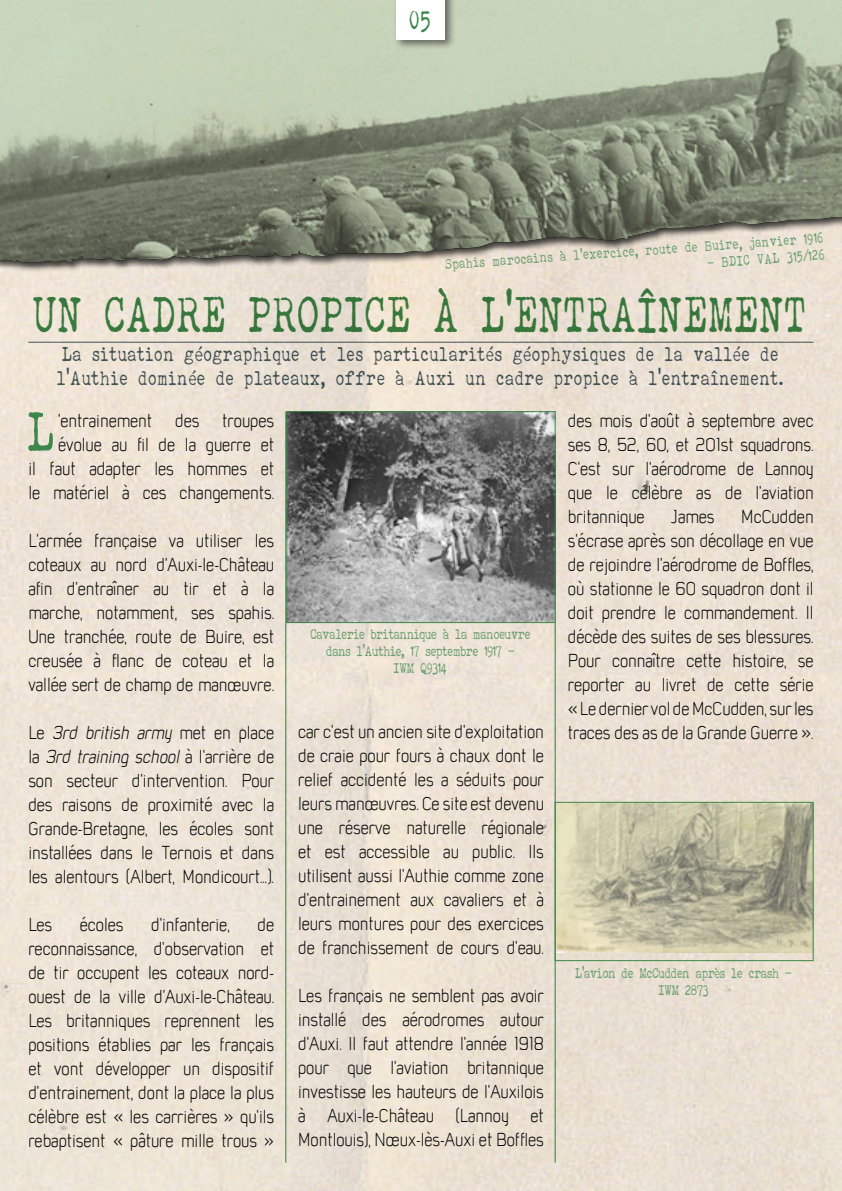
<style>
.page{position:relative;width:842px;height:1191px;background:#fff}
.page>*{position:absolute;margin:0;border:0;box-sizing:border-box;transform-origin:0 0}
.t1{font:54.4px "ELEGANTTYPEWRITER";color:#3c8749}
.t2{font:50px "ELEGANTTYPEWRITER";letter-spacing:-.025em;color:#3c8749;scale:.94 1}
.t3{font:26px "ELEGANTTYPEWRITER";color:#3c8749}
.t4{font:300 20px/24px "Mister Giacco";color:#000;text-align:justify}
.t5{font:20px/24px "ELEGANTTYPEWRITER";color:#465b65}
.t6{font:14px/16.8px "ELEGANTTYPEWRITER";letter-spacing:-.05em;color:#689e6e;text-align:center}
.s1{font-style:italic}
</style>
<div class="page">
<svg style="left:0;top:0;width:842px;height:195px;background:#a7b19b"></svg>
<div style="left:0;top:195px;width:842px;height:996px;background:#000;opacity:.75"></div>
<hr style="left:28px;top:342px;width:786px;height:1px;background:#465b65">
<div style="left:393px;top:0;width:63px;height:50px;background:#000;opacity:.5"></div>
<div style="left:396px;top:0;width:49px;height:40px;background:#fff"></div>
<hr style="left:285px;top:411px;width:1px;height:751px;background:#3c8749">
<hr style="left:555px;top:411px;width:1px;height:751px;background:#3c8749">
<img style="left:288px;top:413px;width:266px;height:208px">
<div style="left:286px;top:411px;width:270px;height:212px;border:1px solid #3c8749"></div>
<img style="left:557px;top:804px;width:255px;height:148px">
<div style="left:555px;top:802px;width:259px;height:159px;border:1px solid #3c8749"></div>
<h3 class="t3" style="left:410px;top:6px;width:24px">05</h3>
<p class="t6" style="left:445px;top:256px;width:381px;rotate:-4deg">Spahis marocains à l’exercice, route de Buire, janvier 1916</p>
<p class="t6" style="left:707px;top:254px;width:119px;rotate:-4deg">- BDIC VAL 315/126</p>
<h2 class="t2" style="left:33px;top:288px;width:822px">Un cadre propice à l’entraînemenT</h2>
<p class="t5" style="left:57px;top:343px;width:729px">La situation géographique et les particularités géophysiques de la vallée de l’Authie dominée de plateaux, offre à Auxi un cadre propice à l’entraînement.</p>
<h1 class="t1" style="left:28px;top:402px;width:31px">L</h1>
<p class="t4" style="left:28px;top:408px;width:247px;text-align:right">’entrainement des troupes évolue au fil de la guerre et<br>il faut adapter les hommes et le matériel à ces changements.</p>
<p class="t4" style="left:28px;top:528px;width:247px">L’armée française va utiliser les coteaux au nord d’Auxi-le-Château afin d’entraîner au tir et à la marche, notamment, ses spahis.<br>Une tranchée, route de Buire, est creusée à flanc de coteau et la vallée sert de champ de manœuvre.</p>
<p class="t4" style="left:28px;top:720px;width:247px">L e <span class="s1">3rd british army</span> m e t e n p l a c e l a <span class="s1">3rd training school</span> à l ’ a rr i è re d e son secteur d’intervention. Pour des raisons de proximité avec la Grande-Bretagne, les écoles sont installées dans le Ternois et dans les alentours (Albert, Mondicourt...).</p>
<p class="t4" style="left:28px;top:912px;width:25px">Les</p>
<p class="t4" style="left:80px;top:912px;width:45px">écoles</p>
<p class="t4" style="left:151px;top:912px;width:80px">d’infanterie,</p>
<p class="t4" style="left:28px;top:912px;width:247px;text-indent:229px">de reconnaissance, d’observation et de tir occupent les coteaux nord&shy;ouest de la ville d’Auxi-le-Château.<br>Les britanniques reprennent les positions établies par les français et vont développer un dispositif d’entrainement, dont la place la plus célèbre est « les carrières » qu’ils rebaptisent « pâture mille trous »</p>
<p class="t6" style="left:311px;top:626px;width:222px">Cavalerie britannique à la manoeuvre dans l’Authie, 17 septembre 1917 -<br>IWM Q9314</p>
<p class="t4" style="left:298px;top:719px;width:247px">car c’est un ancien site d’exploitation de craie pour fours à chaux dont le relief accidenté les a séduits pour leurs manœuvres. Ce site est devenu une réserve naturelle régionale et est accessible au public. Ils utilisent aussi l’Authie comme zone d’entrainement aux cavaliers et à leurs montures pour des exercices de franchissement de cours d’eau.</p>
<p class="t4" style="left:298px;top:983px;width:247px">Les français ne semblent pas avoir installé des aérodromes autour d’Auxi. Il faut attendre l’année 1918 pour que l’aviation britannique investisse les hauteurs de l’Auxilois à Auxi-le-Château (Lannoy et Montlouis), Nœux-lès-Auxi et Boffles</p>
<p class="t4" style="left:568px;top:408px;width:247px">des mois d’août à septembre avec ses 8, 52, 60, et 201st squadrons.<br>C’est sur l’aérodrome de Lannoy que le célèbre as de l’aviation britannique</p>
<p class="t4" style="left:568px;top:504px;width:247px;text-indent:173px">McCudden s’écrase après son décollage en vue de rejoindre l’aérodrome de Boffles, où stationne le 60 squadron dont il doit prendre le commandement. Il décède des suites de ses blessures.<br>Pour connaître cette histoire, se reporter au livret de cette série « Le dernier vol de McCudden, sur les traces des as de la Grande Guerre ».</p>
<p class="t4" style="left:671px;top:504px;width:45px">James</p>
<p class="t6" style="left:575px;top:964px;width:219px">L’avion de McCudden après le crash -<br>IWM 2873</p>
</div>
